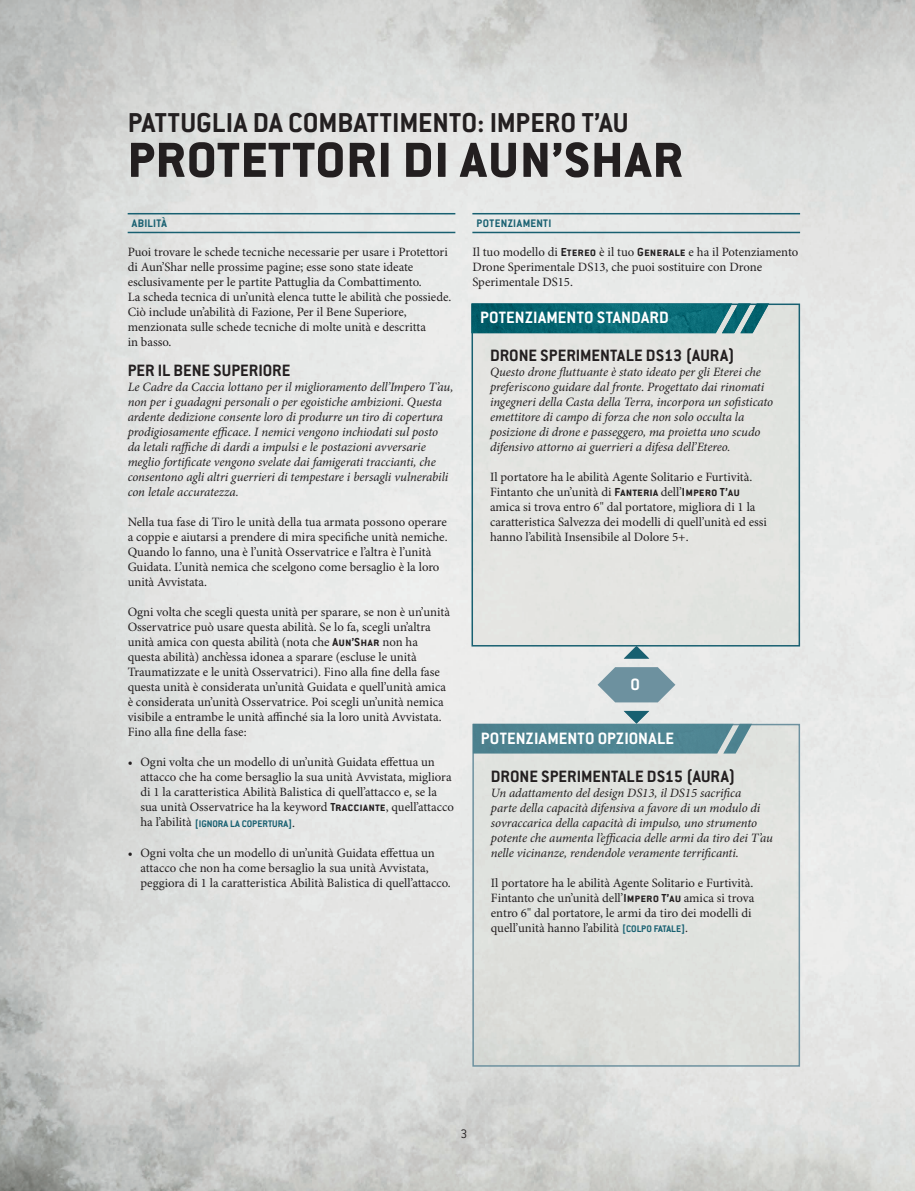
<style>
.page{position:relative;width:915px;height:1191px;background:#fff}
.page>*{position:absolute;margin:0;border:0;box-sizing:border-box;transform-origin:0 0}
.t1{font:800 54px "Conduit ITC Std";letter-spacing:.02em;color:#231f20}
.t2{font:700 30px "Conduit ITC Std";letter-spacing:.005em;color:#231f20}
.t3{font:700 18px "Conduit ITC Std";color:#231f20}
.t4{font:700 18px "Conduit ITC Std";letter-spacing:.01em;color:#fff}
.t5{font:300 13.5px "Conduit ITC Std";color:#231f20}
.t6{font:12.75px/15px "Minion Pro";color:#231f20}
.t7{font:italic 12.75px/15px "Minion Pro";letter-spacing:-.005em;color:#231f20}
.t8{font:700 12px "Conduit ITC Std";letter-spacing:.03em;color:#186071}
.t9{font:700 10.5px "Conduit ITC Std";color:#186071}
.s1{font-family:"Conduit ITC Std";font-weight:700}
.s2{font-family:"Minion Pro";font-weight:400;font-size:12.75px;color:#231f20}
.s3{font-family:"Conduit ITC Std";font-weight:700;font-size:10.5px;color:#186071}
</style>
<div class="page">
<img style="left:0;top:0;width:914px;height:1191px">
<hr style="left:128px;top:232px;width:327px;height:1px;background:#186071">
<hr style="left:128px;top:213px;width:327px;height:1px;background:#186071">
<hr style="left:472px;top:232px;width:327px;height:1px;background:#186071">
<hr style="left:472px;top:213px;width:327px;height:1px;background:#186071">
<div style="left:472px;top:304px;width:327px;height:342px;background:#e4e4e1"></div>
<div style="left:471px;top:303px;width:328px;height:343px;border:2px solid #186071"></div>
<div style="left:473px;top:724px;width:326px;height:342px;background:#dfe2de"></div>
<div style="left:472px;top:724px;width:327px;height:342px;border:2px solid #6d919f"></div>
<img style="left:471px;top:303px;width:297px;height:30px">
<svg style="left:472px;top:646px;width:279px;height:107px"></svg>
<h2 class="t2" style="left:128px;top:104px;width:502px">PATTUGLIA DA COMBATTIMENTO: IMPERO T’AU</h2>
<h1 class="t1" style="left:128px;top:127px;width:556px">PROTETTORI DI AUN’SHAR</h1>
<p class="t8" style="left:132px;top:216px;width:36px">ABILITÀ</p>
<p class="t6" style="left:128px;top:245px;width:325px">Puoi trovare le schede tecniche necessarie per usare i Protettori di Aun’Shar nelle prossime pagine; esse sono state ideate esclusivamente per le partite Pattuglia da Combattimento.<br>La scheda tecnica di un’unità elenca tutte le abilità che possiede.<br>Ciò include un’abilità di Fazione, Per il Bene Superiore, menzionata sulle schede tecniche di molte unità e descritta<br>in basso.</p>
<h3 class="t3" style="left:128px;top:360px;width:164px">PER IL BENE SUPERIORE</h3>
<p class="t7" style="left:128px;top:380px;width:327px">Le Cadre da Caccia lottano per il miglioramento dell’Impero T’au, non per i guadagni personali o per egoistiche ambizioni. Questa ardente dedizione consente loro di produrre un tiro di copertura prodigiosamente efficace. I nemici vengono inchiodati sul posto da letali raffiche di dardi a impulsi e le postazioni avversarie meglio fortificate vengono svelate dai famigerati traccianti, che consentono agli altri guerrieri di tempestare i bersagli vulnerabili con letale accuratezza.</p>
<p class="t6" style="left:128px;top:515px;width:321px">Nella tua fase di Tiro le unità della tua armata possono operare a coppie e aiutarsi a prendere di mira specifiche unità nemiche.<br>Quando lo fanno, una è l’unità Osservatrice e l’altra è l’unità Guidata. L’unità nemica che scelgono come bersaglio è la loro unità Avvistata.</p>
<p class="t6" style="left:128px;top:605px;width:323px">Ogni volta che scegli questa unità per sparare, se non è un’unità Osservatrice può usare questa abilità. Se lo fa, scegli un’altra unità amica con questa abilità (nota che <span class="s1">Aun’Shar</span> non ha questa abilità) anch’essa idonea a sparare (escluse le unità Traumatizzate e le unità Osservatrici). Fino alla fine della fase questa unità è considerata un’unità Guidata e quell’unità amica è considerata un’unità Osservatrice. Poi scegli un’unità nemica visibile a entrambe le unità affinché sia la loro unità Avvistata.<br>Fino alla fine della fase:</p>
<p class="t6" style="left:140px;top:755px;width:315px;text-indent:-13px">• Ogni volta che un modello di un’unità Guidata effettua un attacco che ha come bersaglio la sua unità Avvistata, migliora di 1 la caratteristica Abilità Balistica di quell’attacco e, se la sua unità Osservatrice ha la keyword <span class="s1">Tracciante</span>, quell’attacco</p>
<p class="t9" style="left:140px;top:817px;width:156px"><span class="s2">ha l’abilità</span> [IGNORA LA COPERTURA]<span class="s2">.</span></p>
<p class="t6" style="left:140px;top:845px;width:312px;text-indent:-13px">• Ogni volta che un modello di un’unità Guidata effettua un attacco che non ha come bersaglio la sua unità Avvistata, peggiora di 1 la caratteristica Abilità Balistica di quell’attacco.</p>
<p class="t8" style="left:476px;top:216px;width:76px">POTENZIAMENTI</p>
<p class="t6" style="left:472px;top:245px;width:327px">Il tuo modello di <span class="s1">Etereo</span> è il tuo <span class="s1">Generale</span> e ha il Potenziamento<br>Drone Sperimentale DS13, che puoi sostituire con Drone<br>Sperimentale DS15.</p>
<h3 class="t4" style="left:480px;top:307px;width:190px">POTENZIAMENTO STANDARD</h3>
<h3 class="t3" style="left:490px;top:345px;width:246px">DRONE SPERIMENTALE DS13 (AURA)</h3>
<p class="t7" style="left:490px;top:365px;width:285px">Questo drone fluttuante è stato ideato per gli Eterei che preferiscono guidare dal fronte. Progettato dai rinomati ingegneri della Casta della Terra, incorpora un sofisticato emettitore di campo di forza che non solo occulta la posizione di drone e passeggero, ma proietta uno scudo difensivo attorno ai guerrieri a difesa dell’Etereo.</p>
<p class="t6" style="left:490px;top:470px;width:278px">Il portatore ha le abilità Agente Solitario e Furtività.<br>Fintanto che un’unità di <span class="s1">Fanteria</span> dell’<span class="s1">Impero T’au </span>amica si trova entro 6" dal portatore, migliora di 1 la caratteristica Salvezza dei modelli di quell’unità ed essi hanno l’abilità Insensibile al Dolore 5+.</p>
<h3 class="t4" style="left:630px;top:674px;width:11px">O</h3>
<h3 class="t4" style="left:480px;top:727px;width:195px">POTENZIAMENTO OPZIONALE</h3>
<h3 class="t3" style="left:490px;top:765px;width:246px">DRONE SPERIMENTALE DS15 (AURA)</h3>
<p class="t7" style="left:490px;top:785px;width:283px">Un adattamento del design DS13, il DS15 sacrifica<br>parte della capacità difensiva a favore di un modulo di sovraccarica della capacità di impulso, uno strumento potente che aumenta l’efficacia delle armi da tiro dei T’au nelle vicinanze, rendendole veramente terrificanti.</p>
<p class="t6" style="left:490px;top:875px;width:265px">Il portatore ha le abilità Agente Solitario e Furtività.<br>Fintanto che un’unità dell’<span class="s1">Impero T’au</span> amica si trova entro 6" dal portatore, le armi da tiro dei modelli di quell’unità hanno l’abilità <span class="s3">[COLPO FATALE]</span>.</p>
<p class="t5" style="left:460px;top:1126px;width:8px">3</p>
</div>
